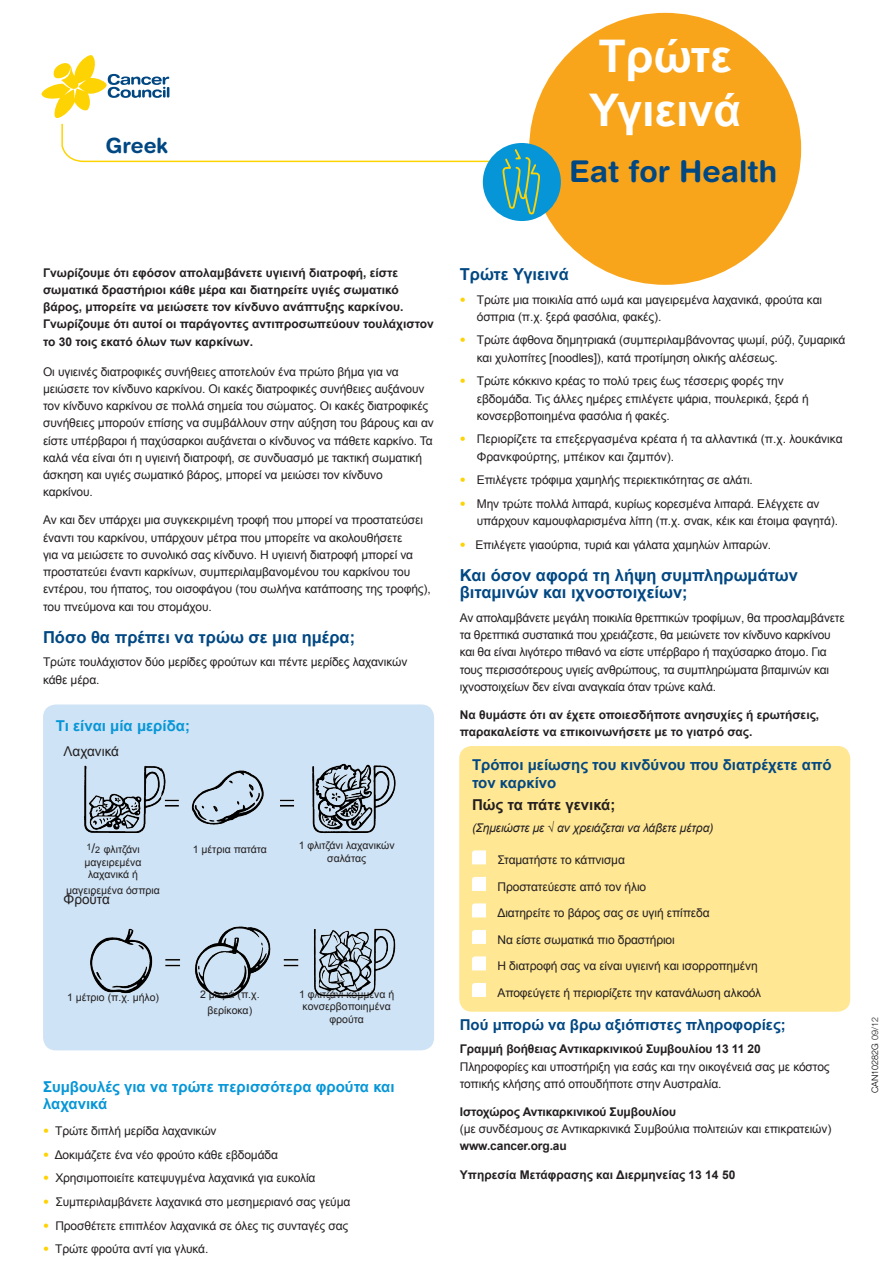
<style>
.page{position:relative;width:893px;height:1263px;background:#fff}
.page>*{position:absolute;margin:0;border:0;box-sizing:border-box;transform-origin:0 0}
.main_heading{font:700 45px/54px "Arial";color:#fff}
.subs_light_blue{font:700 30px "Helvetica Rounded LT Std";color:#014782}
.subs_light_blue-2{font:700 21px "Helvetica Rounded LT Std";color:#014782}
.subs_blue{font:700 16.5px/17.2px "Arial";color:#014782}
.subs_blue-2{font:700 15px/18px "Arial";color:#014782}
.subs_light_blue-3{font:700 15px/17.2px "Arial";color:#0696d7}
.t1{font:700 15px "Arial";color:#231f20}
.t2{font:13.5px "Arial";color:#231f20}
.body{font:12px/17.2px "Arial";letter-spacing:-.01em;color:#231f20}
.bullet_para{font:12px/17.2px "Arial";letter-spacing:-.01em;color:#231f20}
.intro_para{font:700 12px/17.2px "Arial";color:#231f20}
.t3{font:italic 12px "Arial";letter-spacing:-.01em;color:#231f20}
.t4{font:10.5px/12.6px "Arial";color:#231f20;text-align:center}
.subs_light_blue-4{font:300 9px "Helvetica Neue LT Std";color:#000}
.s1{font-size:13.5px}
.s2{font-size:9px}
.s3{font-family:"Helvetica Neue LT Std";font-weight:200;font-stretch:condensed;color:#fed304}
.s4{font-weight:700}
.s5{color:#231f20}
</style>
<div class="page">
<div style="left:43px;top:704px;width:391px;height:346px;background:#cee3f5;border-radius:13px"></div>
<img style="left:84px;top:763px;width:312px;height:236px">
<div style="left:459px;top:746px;width:391px;height:266px;background:#ffe794;border-radius:13px"></div>
<svg style="left:472px;top:850px;width:14px;height:14px"></svg>
<svg style="left:472px;top:877px;width:14px;height:14px"></svg>
<svg style="left:472px;top:903px;width:14px;height:14px"></svg>
<svg style="left:472px;top:930px;width:14px;height:14px"></svg>
<svg style="left:472px;top:956px;width:14px;height:14px"></svg>
<svg style="left:472px;top:983px;width:14px;height:14px"></svg>
<div style="left:529px;top:13px;width:272px;height:272px;background:#f9a51b;border-radius:50%"></div>
<div style="left:483px;top:143px;width:78px;height:78px;background:#0696d7;border-radius:50%"></div>
<svg style="left:42px;top:55px;width:525px;height:161px"></svg>
<p class="subs_light_blue-2" style="left:105px;top:133px;width:64px">Greek</p>
<p class="main_heading" style="left:589px;top:30px;width:154px">Τρώτε<br>Υγιεινά</p>
<p class="subs_light_blue" style="left:569px;top:154px;width:209px">Eat for Health</p>
<p class="intro_para" style="left:43px;top:264px;width:392px">Γνωρίζουμε ότι εφόσον απολαμβάνετε υγιεινή διατροφή, είστε σωματικά δραστήριοι κάθε μέρα και διατηρείτε υγιές σωματικό βάρος, μπορείτε να μειώσετε τον κίνδυνο ανάπτυξης καρκίνου.<br>Γνωρίζουμε ότι αυτοί οι παράγοντες αντιπροσωπεύουν τουλάχιστον το 30 τοις εκατό όλων των καρκίνων.</p>
<p class="body" style="left:43px;top:363px;width:392px">Οι υγιεινές διατροφικές συνήθειες αποτελούν ένα πρώτο βήμα για να μειώσετε τον κίνδυνο καρκίνου. Οι κακές διατροφικές συνήθειες αυξάνουν τον κίνδυνο καρκίνου σε πολλά σημεία του σώματος. Οι κακές διατροφικές συνήθειες μπορούν επίσης να συμβάλλουν στην αύξηση του βάρους και αν είστε υπέρβαροι ή παχύσαρκοι αυξάνεται ο κίνδυνος να πάθετε καρκίνο. Τα καλά νέα είναι ότι η υγιεινή διατροφή, σε συνδυασμό με τακτική σωματική άσκηση και υγιές σωματικό βάρος, μπορεί να μειώσει τον κίνδυνο καρκίνου.</p>
<p class="body" style="left:43px;top:512px;width:389px">Αν και δεν υπάρχει μια συγκεκριμένη τροφή που μπορεί να προστατεύσει έναντι του καρκίνου, υπάρχουν μέτρα που μπορείτε να ακολουθήσετε<br>για να μειώσετε το συνολικό σας κίνδυνο. Η υγιεινή διατροφή μπορεί να προστατεύει έναντι καρκίνων, συμπεριλαμβανομένου του καρκίνου του εντέρου, του ήπατος, του οισοφάγου (του σωλήνα κατάποσης της τροφής), του πνεύμονα και του στομάχου.</p>
<p class="subs_blue" style="left:43px;top:629px;width:314px">Πόσο θα πρέπει να τρώω σε μια ημέρα;</p>
<p class="body" style="left:43px;top:654px;width:366px">Τρώτε τουλάχιστον δύο μερίδες φρούτων και πέντε μερίδες λαχανικών κάθε μέρα.</p>
<p class="subs_light_blue-3" style="left:56px;top:717px;width:136px">Τι είναι μία μερίδα;</p>
<p class="t2" style="left:64px;top:742px;width:57px">Λαχανικά</p>
<p class="t4" style="left:84px;top:843px;width:59px"><sup>1</sup><span class="s1">/</span><span class="s2">2</span> φλιτζάνι μαγειρεμένα λαχανικά ή</p>
<p class="t4" style="left:66px;top:884px;width:95px">μαγειρεμένα όσπρια</p>
<p class="t2" style="left:64px;top:890px;width:48px">Φρούτα</p>
<p class="t4" style="left:193px;top:843px;width:76px">1 μέτρια πατάτα</p>
<p class="t4" style="left:299px;top:839px;width:98px">1 φλιτζάνι λαχανικών σαλάτας</p>
<p class="t4" style="left:67px;top:991px;width:94px">1 μέτριο (π.χ. μήλο)</p>
<p class="t4" style="left:200px;top:986px;width:61px;line-height:16.2px">2 μικρά (π.χ. βερίκοκα)</p>
<p class="t4" style="left:299px;top:988px;width:97px">1 φλιτζάνι κομμένα ή κονσερβοποιημένα φρούτα</p>
<p class="subs_light_blue-3" style="left:43px;top:1079px;width:353px">Συμβουλές για να τρώτε περισσότερα φρούτα και λαχανικά</p>
<p class="bullet_para" style="left:43px;top:1122px;width:175px"><span class="s3">•</span> Τρώτε διπλή μερίδα λαχανικών</p>
<p class="bullet_para" style="left:43px;top:1146px;width:236px"><span class="s3">•</span> Δοκιμάζετε ένα νέο φρούτο κάθε εβδομάδα</p>
<p class="bullet_para" style="left:43px;top:1170px;width:274px"><span class="s3">•</span> Χρησιμοποιείτε κατεψυγμένα λαχανικά για ευκολία</p>
<p class="bullet_para" style="left:43px;top:1193px;width:309px"><span class="s3">•</span> Συμπεριλαμβάνετε λαχανικά στο μεσημεριανό σας γεύμα</p>
<p class="bullet_para" style="left:43px;top:1217px;width:307px"><span class="s3">•</span> Προσθέτετε επιπλέον λαχανικά σε όλες τις συνταγές σας</p>
<p class="bullet_para" style="left:43px;top:1240px;width:167px"><span class="s3">•</span> Τρώτε φρούτα αντί για γλυκά.</p>
<p class="subs_blue" style="left:460px;top:266px;width:111px">Τρώτε Υγιεινά</p>
<p class="bullet_para" style="left:477px;top:291px;width:347px;text-indent:-17px"><span class="s3">•</span> Τρώτε μια ποικιλία από ωμά και μαγειρεμένα λαχανικά, φρούτα και όσπρια (π.χ. ξερά φασόλια, φακές).</p>
<p class="bullet_para" style="left:477px;top:332px;width:370px;text-indent:-17px"><span class="s3">•</span> Τρώτε άφθονα δημητριακά (συμπεριλαμβάνοντας ψωμί, ρύζι, ζυμαρικά και χυλοπίτες [noodles]), κατά προτίμηση ολικής αλέσεως.</p>
<p class="bullet_para" style="left:477px;top:373px;width:333px;text-indent:-17px"><span class="s3">•</span> Τρώτε κόκκινο κρέας το πολύ τρεις έως τέσσερις φορές την εβδομάδα. Τις άλλες ημέρες επιλέγετε ψάρια, πουλερικά, ξερά ή κονσερβοποιημένα φασόλια ή φακές.</p>
<p class="bullet_para" style="left:477px;top:431px;width:367px;text-indent:-17px"><span class="s3">•</span> Περιορίζετε τα επεξεργασμένα κρέατα ή τα αλλαντικά (π.χ. λουκάνικα<br>Φρανκφούρτης, μπέικον και ζαμπόν).</p>
<p class="bullet_para" style="left:460px;top:472px;width:295px"><span class="s3">•</span> Επιλέγετε τρόφιμα χαμηλής περιεκτικότητας σε αλάτι.</p>
<p class="bullet_para" style="left:477px;top:495px;width:363px;text-indent:-17px"><span class="s3">•</span> Μην τρώτε πολλά λιπαρά, κυρίως κορεσμένα λιπαρά. Ελέγχετε αν υπάρχουν καμουφλαρισμένα λίπη (π.χ. σνακ, κέικ και έτοιμα φαγητά).</p>
<p class="bullet_para" style="left:460px;top:536px;width:313px"><span class="s3">•</span> Επιλέγετε γιαούρτια, τυριά και γάλατα χαμηλών λιπαρών.</p>
<p class="subs_blue" style="left:460px;top:567px;width:340px">Και όσον αφορά τη λήψη συμπληρωμάτων βιταμινών και ιχνοστοιχείων;</p>
<p class="body" style="left:460px;top:609px;width:386px">Αν απολαμβάνετε μεγάλη ποικιλία θρεπτικών τροφίμων, θα προσλαμβάνετε τα θρεπτικά συστατικά που χρειάζεστε, θα μειώνετε τον κίνδυνο καρκίνου και θα είναι λιγότερο πιθανό να είστε υπέρβαρο ή παχύσαρκο άτομο. Για τους περισσότερους υγιείς ανθρώπους, τα συμπληρώματα βιταμινών και ιχνοστοιχείων δεν είναι αναγκαία όταν τρώνε καλά.</p>
<p class="intro_para" style="left:460px;top:706px;width:361px">Να θυμάστε ότι αν έχετε οποιεσδήποτε ανησυχίες ή ερωτήσεις, παρακαλείστε να επικοινωνήσετε με το γιατρό σας.</p>
<p class="subs_blue-2" style="left:472px;top:756px;width:361px">Τρόποι μείωσης του κινδύνου που διατρέχετε από τον καρκίνο</p>
<p class="t1" style="left:472px;top:795px;width:145px">Πώς τα πάτε γενικά;</p>
<p class="t3" style="left:472px;top:820px;width:243px">(Σημειώστε με √ αν χρειάζεται να λάβετε μέτρα)</p>
<p class="body" style="left:497px;top:852px;width:129px">Σταματήστε το κάπνισμα</p>
<p class="body" style="left:497px;top:878px;width:150px">Προστατεύεστε από τον ήλιο</p>
<p class="body" style="left:497px;top:905px;width:214px">Διατηρείτε το βάρος σας σε υγιή επίπεδα</p>
<p class="body" style="left:497px;top:931px;width:179px">Να είστε σωματικά πιο δραστήριοι</p>
<p class="body" style="left:497px;top:958px;width:262px">Η διατροφή σας να είναι υγιεινή και ισορροπημένη</p>
<p class="body" style="left:497px;top:984px;width:265px">Αποφεύγετε ή περιορίζετε την κατανάλωση αλκοόλ</p>
<p class="subs_blue-2" style="left:460px;top:1016px;width:328px">Πού μπορώ να βρω αξιόπιστες πληροφορίες;</p>
<p class="body" style="left:460px;top:1041px;width:371px"><span class="s4">Γραμμή βοήθειας Αντικαρκινικού Συμβουλίου 13 11 20<br></span>Πληροφορίες και υποστήριξη για εσάς και την οικογένειά σας με κόστος τοπικής κλήσης από οπουδήποτε στην Αυστραλία.</p>
<p class="body" style="left:460px;top:1103px;width:373px"><span class="s4">Ιστοχώρος Αντικαρκινικού Συμβουλίου<br></span>(με συνδέσμους σε Αντικαρκινικά Συμβούλια πολιτειών και επικρατειών) <span class="s4">www.cancer.org.au</span></p>
<p class="intro_para" style="left:460px;top:1166px;width:277px">Υπηρεσία Μετάφρασης και Διερμηνείας 13 14 50</p>
<p class="subs_light_blue-4" style="left:869px;top:1093px;width:77px;rotate:-90deg">CAN10282G <span class="s5">09/12</span></p>
</div>
